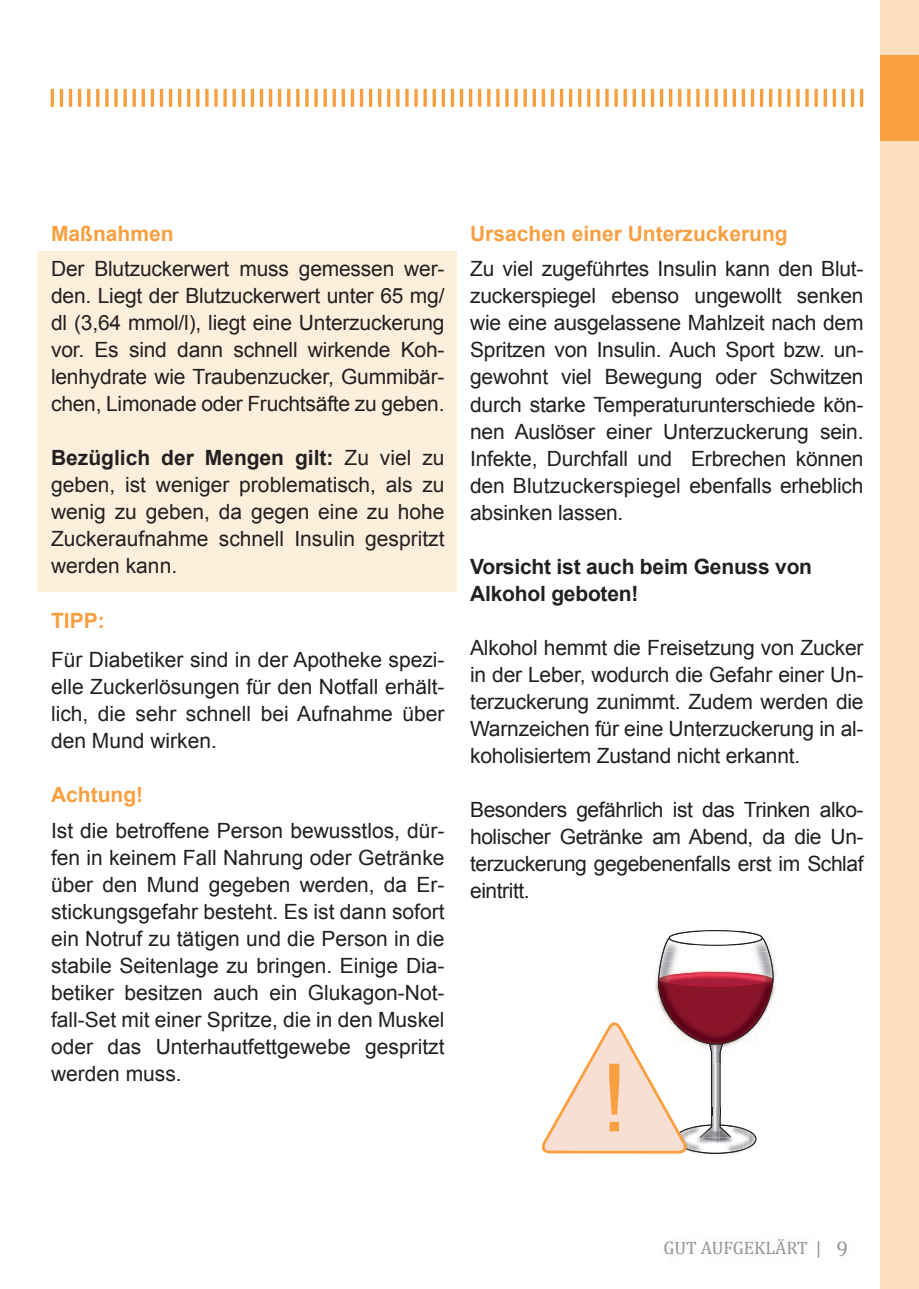
<style>
.page{position:relative;width:919px;height:1289px;background:#fff}
.page>*{position:absolute;margin:0;border:0;box-sizing:border-box;transform-origin:0 0}
.t1{font:21px/27px "Arial";letter-spacing:-.01em;color:#231f20;text-align:justify}
.t2{font:700 21px "Arial";color:#f8a041}
.t3{font:700 21px/27px "Arial";letter-spacing:-.01em;color:#231f20}
.t4{font:18px "Cambria";color:#939598}
.s1{font-weight:700}
.s2{font-size:21px}
</style>
<div class="page">
<div style="left:880px;top:0;width:38px;height:1288px;background:#fddfbe"></div>
<div style="left:880px;top:55px;width:38px;height:85px;background:#f8a041"></div>
<div style="left:38px;top:251px;width:419px;height:340px;background:#feefdd"></div>
<img style="left:773px;top:960px;width:3px;height:36px">
<svg style="left:541px;top:930px;width:232px;height:224px"></svg>
<hr style="left:51px;top:89px;width:3px;height:18px;background:#f8a041">
<hr style="left:60px;top:89px;width:3px;height:18px;background:#f8a041">
<hr style="left:69px;top:89px;width:3px;height:18px;background:#f8a041">
<hr style="left:78px;top:89px;width:3px;height:18px;background:#f8a041">
<hr style="left:87px;top:89px;width:3px;height:18px;background:#f8a041">
<hr style="left:96px;top:89px;width:3px;height:18px;background:#f8a041">
<svg style="left:105px;top:89px;width:4px;height:18px"></svg>
<svg style="left:114px;top:89px;width:4px;height:18px"></svg>
<svg style="left:123px;top:89px;width:4px;height:18px"></svg>
<svg style="left:132px;top:89px;width:4px;height:18px"></svg>
<hr style="left:142px;top:89px;width:3px;height:18px;background:#f8a041">
<hr style="left:151px;top:89px;width:3px;height:18px;background:#f8a041">
<hr style="left:160px;top:89px;width:3px;height:18px;background:#f8a041">
<hr style="left:169px;top:89px;width:3px;height:18px;background:#f8a041">
<hr style="left:178px;top:89px;width:3px;height:18px;background:#f8a041">
<hr style="left:187px;top:89px;width:3px;height:18px;background:#f8a041">
<hr style="left:196px;top:89px;width:3px;height:18px;background:#f8a041">
<hr style="left:205px;top:89px;width:3px;height:18px;background:#f8a041">
<svg style="left:214px;top:89px;width:4px;height:18px"></svg>
<svg style="left:223px;top:89px;width:4px;height:18px"></svg>
<svg style="left:232px;top:89px;width:4px;height:18px"></svg>
<svg style="left:241px;top:89px;width:4px;height:18px"></svg>
<hr style="left:251px;top:89px;width:3px;height:18px;background:#f8a041">
<hr style="left:260px;top:89px;width:3px;height:18px;background:#f8a041">
<hr style="left:269px;top:89px;width:3px;height:18px;background:#f8a041">
<hr style="left:278px;top:89px;width:3px;height:18px;background:#f8a041">
<hr style="left:287px;top:89px;width:3px;height:18px;background:#f8a041">
<hr style="left:296px;top:89px;width:3px;height:18px;background:#f8a041">
<hr style="left:305px;top:89px;width:3px;height:18px;background:#f8a041">
<svg style="left:314px;top:89px;width:4px;height:18px"></svg>
<svg style="left:323px;top:89px;width:4px;height:18px"></svg>
<svg style="left:332px;top:89px;width:4px;height:18px"></svg>
<svg style="left:341px;top:89px;width:4px;height:18px"></svg>
<hr style="left:351px;top:89px;width:3px;height:18px;background:#f8a041">
<hr style="left:360px;top:89px;width:3px;height:18px;background:#f8a041">
<hr style="left:369px;top:89px;width:3px;height:18px;background:#f8a041">
<hr style="left:378px;top:89px;width:3px;height:18px;background:#f8a041">
<hr style="left:387px;top:89px;width:3px;height:18px;background:#f8a041">
<hr style="left:396px;top:89px;width:3px;height:18px;background:#f8a041">
<hr style="left:405px;top:89px;width:3px;height:18px;background:#f8a041">
<svg style="left:414px;top:89px;width:4px;height:18px"></svg>
<svg style="left:423px;top:89px;width:4px;height:18px"></svg>
<svg style="left:432px;top:89px;width:4px;height:18px"></svg>
<svg style="left:441px;top:89px;width:4px;height:18px"></svg>
<svg style="left:450px;top:89px;width:4px;height:18px"></svg>
<hr style="left:460px;top:89px;width:3px;height:18px;background:#f8a041">
<hr style="left:469px;top:89px;width:3px;height:18px;background:#f8a041">
<hr style="left:478px;top:89px;width:3px;height:18px;background:#f8a041">
<hr style="left:487px;top:89px;width:3px;height:18px;background:#f8a041">
<hr style="left:496px;top:89px;width:3px;height:18px;background:#f8a041">
<hr style="left:505px;top:89px;width:3px;height:18px;background:#f8a041">
<hr style="left:514px;top:89px;width:3px;height:18px;background:#f8a041">
<svg style="left:523px;top:89px;width:4px;height:18px"></svg>
<svg style="left:532px;top:89px;width:4px;height:18px"></svg>
<svg style="left:541px;top:89px;width:4px;height:18px"></svg>
<svg style="left:550px;top:89px;width:4px;height:18px"></svg>
<hr style="left:560px;top:89px;width:3px;height:18px;background:#f8a041">
<hr style="left:569px;top:89px;width:3px;height:18px;background:#f8a041">
<hr style="left:578px;top:89px;width:3px;height:18px;background:#f8a041">
<hr style="left:587px;top:89px;width:3px;height:18px;background:#f8a041">
<hr style="left:596px;top:89px;width:3px;height:18px;background:#f8a041">
<hr style="left:605px;top:89px;width:3px;height:18px;background:#f8a041">
<hr style="left:614px;top:89px;width:3px;height:18px;background:#f8a041">
<svg style="left:623px;top:89px;width:4px;height:18px"></svg>
<svg style="left:632px;top:89px;width:4px;height:18px"></svg>
<svg style="left:641px;top:89px;width:4px;height:18px"></svg>
<svg style="left:650px;top:89px;width:4px;height:18px"></svg>
<svg style="left:659px;top:89px;width:4px;height:18px"></svg>
<hr style="left:669px;top:89px;width:3px;height:18px;background:#f8a041">
<hr style="left:678px;top:89px;width:3px;height:18px;background:#f8a041">
<hr style="left:687px;top:89px;width:3px;height:18px;background:#f8a041">
<hr style="left:696px;top:89px;width:3px;height:18px;background:#f8a041">
<hr style="left:705px;top:89px;width:3px;height:18px;background:#f8a041">
<hr style="left:714px;top:89px;width:3px;height:18px;background:#f8a041">
<hr style="left:723px;top:89px;width:3px;height:18px;background:#f8a041">
<svg style="left:732px;top:89px;width:4px;height:18px"></svg>
<svg style="left:741px;top:89px;width:4px;height:18px"></svg>
<svg style="left:750px;top:89px;width:4px;height:18px"></svg>
<svg style="left:759px;top:89px;width:4px;height:18px"></svg>
<hr style="left:769px;top:89px;width:3px;height:18px;background:#f8a041">
<hr style="left:778px;top:89px;width:3px;height:18px;background:#f8a041">
<hr style="left:787px;top:89px;width:3px;height:18px;background:#f8a041">
<hr style="left:796px;top:89px;width:3px;height:18px;background:#f8a041">
<hr style="left:805px;top:89px;width:3px;height:18px;background:#f8a041">
<hr style="left:814px;top:89px;width:3px;height:18px;background:#f8a041">
<hr style="left:823px;top:89px;width:3px;height:18px;background:#f8a041">
<svg style="left:832px;top:89px;width:4px;height:18px"></svg>
<svg style="left:841px;top:89px;width:4px;height:18px"></svg>
<svg style="left:850px;top:89px;width:4px;height:18px"></svg>
<svg style="left:859px;top:89px;width:4px;height:18px"></svg>
<p class="t2" style="left:51px;top:226px;width:124px">Maßnahmen</p>
<p class="t1" style="left:51px;top:257px;width:395px">Der Blutzuckerwert muss gemessen wer&shy;den. Liegt der Blutzuckerwert unter 65 mg/ dl (3,64 mmol/l), liegt eine Unterzuckerung vor. Es sind dann schnell wirkende Koh&shy;lenhydrate wie Traubenzucker, Gummibär&shy;chen, Limonade oder Fruchtsäfte zu geben.</p>
<p class="t1" style="left:51px;top:446px;width:395px"><span class="s1">Bezüglich der Mengen gilt:</span> Zu viel zu geben, ist weniger problematisch, als zu wenig zu geben, da gegen eine zu hohe Zuckeraufnahme schnell Insulin gespritzt werden kann.</p>
<p class="t2" style="left:51px;top:612px;width:55px">TIPP:</p>
<p class="t1" style="left:51px;top:648px;width:395px">Für Diabetiker sind in der Apotheke spezi&shy;elle Zuckerlösungen für den Notfall erhält&shy;lich, die sehr schnell bei Aufnahme über den Mund wirken.</p>
<p class="t2" style="left:51px;top:787px;width:94px">Achtung!</p>
<p class="t1" style="left:51px;top:819px;width:395px">Ist die betroffene Person bewusstlos, dür&shy;fen in keinem Fall Nahrung oder Getränke über den Mund gegeben werden, da Er&shy;stickungsgefahr besteht. Es ist dann sofort ein Notruf zu tätigen und die Person in die stabile Seitenlage zu bringen. Einige Dia&shy;betiker besitzen auch ein Glukagon-Not&shy;fall-Set mit einer Spritze, die in den Muskel oder das Unterhautfettgewebe gespritzt werden muss.</p>
<p class="t2" style="left:470px;top:226px;width:319px">Ursachen einer Unterzuckerung</p>
<p class="t1" style="left:470px;top:257px;width:395px">Zu viel zugeführtes Insulin kann den Blut&shy;zuckerspiegel ebenso ungewollt senken wie eine ausgelassene Mahlzeit nach dem Spritzen von Insulin. Auch Sport bzw. un&shy;gewohnt viel Bewegung oder Schwitzen durch starke Temperaturunterschiede kön&shy;nen Auslöser einer Unterzuckerung sein.<br>Infekte, Durchfall und Erbrechen können den Blutzuckerspiegel ebenfalls erheblich absinken lassen.</p>
<p class="t3" style="left:470px;top:554px;width:343px">Vorsicht ist auch beim Genuss von<br>Alkohol geboten!</p>
<p class="t1" style="left:470px;top:635px;width:395px">Alkohol hemmt die Freisetzung von Zucker in der Leber, wodurch die Gefahr einer Un&shy;terzuckerung zunimmt. Zudem werden die Warnzeichen für eine Unterzuckerung in al&shy;koholisiertem Zustand nicht erkannt.</p>
<p class="t1" style="left:470px;top:797px;width:395px">Besonders gefährlich ist das Trinken alko&shy;holischer Getränke am Abend, da die Un&shy;terzuckerung gegebenenfalls erst im Schlaf eintritt.</p>
<p class="t4" style="left:663px;top:1241px;width:186px">GUT AUFGEKLÄRT | <span class="s2">9</span></p>
</div>
